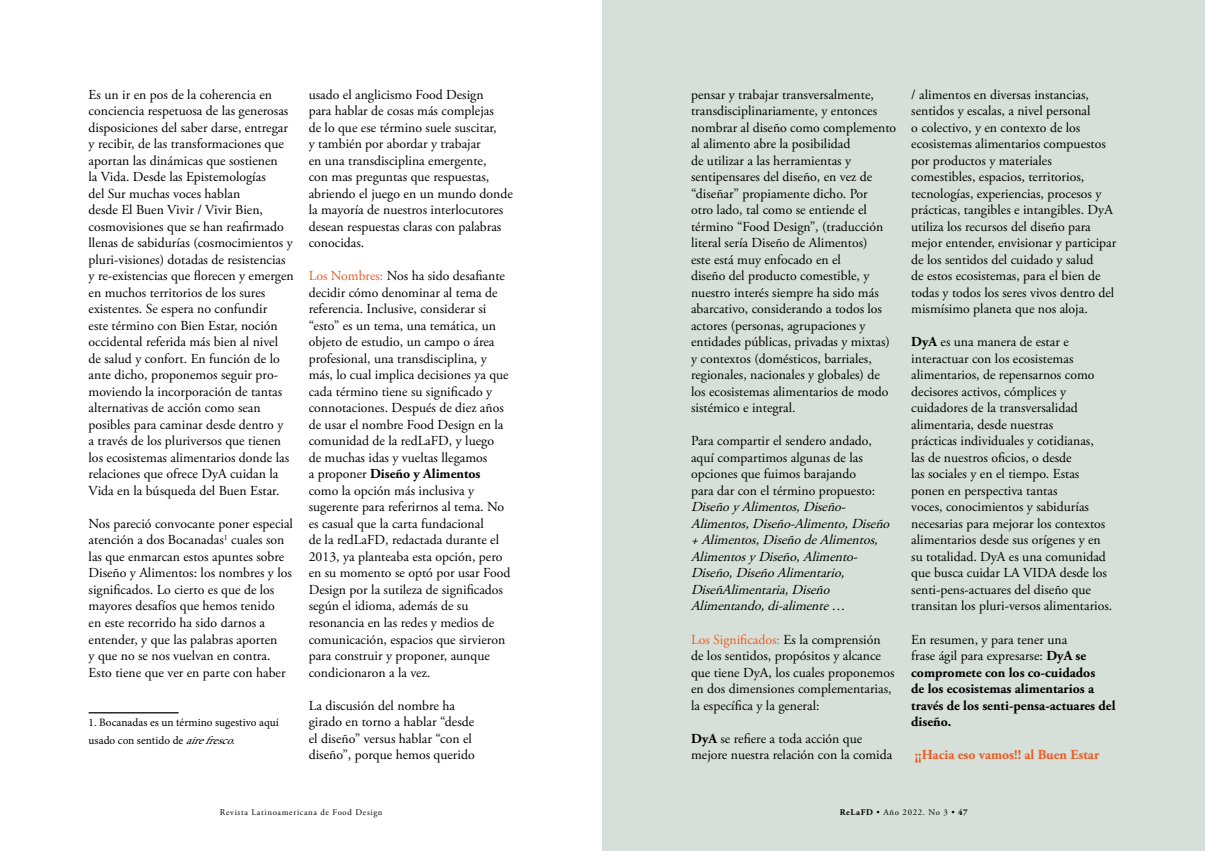
<style>
.page{position:relative;width:1205px;height:851px;background:#fff}
.page>*{position:absolute;margin:0;border:0;box-sizing:border-box;transform-origin:0 0}
.t1{font:13.75px/16.5px "Adobe Garamond Pro";color:#000}
.t2{font:italic 13.75px/16.5px "Adobe Garamond Pro";color:#000}
.t3{font:700 13.75px/16.5px "Adobe Garamond Pro";color:#000}
.t4{font:700 13.75px "Adobe Garamond Pro";color:#eb5b25}
.t5{font:11.25px/18px "Minion Pro";color:#000}
.t6{font:8.75px "Adobe Garamond Pro";letter-spacing:.075em;color:#000}
.s1{font-style:italic}
.s2{color:#eb5b25}
.s3{font-weight:700}
.s4{font-weight:400}
</style>
<div class="page">
<hr style="left:89px;top:712px;width:90px;height:1px;background:#000">
<div style="left:602px;top:0;width:603px;height:850px;background:#d7e0d8"></div>
<p class="t1" style="left:89px;top:86px;width:207px">Es un ir en pos de la coherencia en conciencia respetuosa de las generosas disposiciones del saber darse, entregar y recibir, de las transformaciones que aportan las dinámicas que sostienen<br>la Vida. Desde las Epistemologías<br>del Sur muchas voces hablan<br>desde El Buen Vivir / Vivir Bien, cosmovisiones que se han reafirmado llenas de sabidurías (cosmocimientos y pluri-visiones) dotadas de resistencias y re-existencias que florecen y emergen en muchos territorios de los sures existentes. Se espera no confundir<br>este término con Bien Estar, noción occidental referida más bien al nivel de salud y confort. En función de lo ante dicho, proponemos seguir pro&shy;moviendo la incorporación de tantas alternativas de acción como sean posibles para caminar desde dentro y<br>a través de los pluriversos que tienen los ecosistemas alimentarios donde las relaciones que ofrece DyA cuidan la Vida en la búsqueda del Buen Estar.</p>
<p class="t1" style="left:89px;top:515px;width:206px">Nos pareció convocante poner especial atención a dos Bocanadas<sup>1</sup> cuales son las que enmarcan estos apuntes sobre Diseño y Alimentos: los nombres y los significados. Lo cierto es que de los mayores desafíos que hemos tenido<br>en este recorrido ha sido darnos a entender, y que las palabras aporten<br>y que no se nos vuelvan en contra.<br>Esto tiene que ver en parte con haber</p>
<p class="t5" style="left:89px;top:713px;width:192px">1. Bocanadas es un término sugestivo aquí usado con sentido de <span class="s1">airefresco.</span></p>
<p class="t1" style="left:309px;top:86px;width:206px">usado el anglicismo Food Design<br>para hablar de cosas más complejas<br>de lo que ese término suele suscitar,<br>y también por abordar y trabajar<br>en una transdisciplina emergente,<br>con mas preguntas que respuestas, abriendo el juego en un mundo donde la mayoría de nuestros interlocutores desean respuestas claras con palabras conocidas.</p>
<p class="t1" style="left:309px;top:268px;width:203px"><span class="s2">Los Nombres:</span> Nos ha sido desafiante decidir cómo denominar al tema de referencia. Inclusive, considerar si “esto” es un tema, una temática, un objeto de estudio, un campo o área profesional, una transdisciplina, y más, lo cual implica decisiones ya que cada término tiene su significado y connotaciones. Después de diez años de usar el nombre Food Design en la comunidad de la redLaFD, y luego<br>de muchas idas y vueltas llegamos<br>a proponer <span class="s3">Diseño y Alimentos </span>como la opción más inclusiva y sugerente para referirnos al tema. No es casual que la carta fundacional<br>de la redLaFD, redactada durante el 2013, ya planteaba esta opción, pero en su momento se optó por usar Food Design por la sutileza de significados según el idioma, además de su resonancia en las redes y medios de comunicación, espacios que sirvieron para construir y proponer, aunque condicionaron a la vez.</p>
<p class="t1" style="left:309px;top:697px;width:167px">La discusión del nombre ha girado en torno a hablar “desde el diseño” versus hablar “con el diseño”, porque hemos querido</p>
<p class="t1" style="left:691px;top:86px;width:207px">pensar y trabajar transversalmente, transdisciplinariamente, y entonces nombrar al diseño como complemento al alimento abre la posibilidad<br>de utilizar a las herramientas y sentipensares del diseño, en vez de “diseñar” propiamente dicho. Por<br>otro lado, tal como se entiende el término “Food Design”, (traducción literal sería Diseño de Alimentos)<br>este está muy enfocado en el<br>diseño del producto comestible, y nuestro interés siempre ha sido más abarcativo, considerando a todos los actores (personas, agrupaciones y entidades públicas, privadas y mixtas) y contextos (domésticos, barriales, regionales, nacionales y globales) de los ecosistemas alimentarios de modo sistémico e integral.</p>
<p class="t1" style="left:691px;top:433px;width:186px">Para compartir el sendero andado, aquí compartimos algunas de las opciones que fuimos barajando para dar con el término propuesto:</p>
<p class="t2" style="left:691px;top:499px;width:204px">DiseñoyAlimentos,Diseño-<br>Alimentos,Diseño-Alimento,Diseño +Alimentos,DiseñodeAlimentos,<br>AlimentosyDiseño,Alimento-<br>Diseño,DiseñoAlimentario,<br>DiseñAlimentaria,Diseño<br>Alimentando,di-alimente…</p>
<p class="t1" style="left:691px;top:631px;width:205px"><span class="s2">Los Significados:</span> Es la comprensión de los sentidos, propósitos y alcance que tiene DyA, los cuales proponemos en dos dimensiones complementarias, la específica y la general:</p>
<p class="t1" style="left:691px;top:730px;width:203px"><span class="s3">DyA</span> se refiere a toda acción que mejore nuestra relación con la comida</p>
<p class="t1" style="left:911px;top:86px;width:207px">/ alimentos en diversas instancias, sentidos y escalas, a nivel personal<br>o colectivo, y en contexto de los ecosistemas alimentarios compuestos por productos y materiales comestibles, espacios, territorios, tecnologías, experiencias, procesos y prácticas, tangibles e intangibles. DyA utiliza los recursos del diseño para mejor entender, envisionar y participar de los sentidos del cuidado y salud<br>de estos ecosistemas, para el bien de todas y todos los seres vivos dentro del mismísimo planeta que nos aloja.</p>
<p class="t1" style="left:911px;top:334px;width:203px"><span class="s3">DyA</span> es una manera de estar e interactuar con los ecosistemas alimentarios, de repensarnos como decisores activos, cómplices y cuidadores de la transversalidad alimentaria, desde nuestras<br>prácticas individuales y cotidianas,<br>las de nuestros oficios, o desde<br>las sociales y en el tiempo. Estas ponen en perspectiva tantas<br>voces, conocimientos y sabidurías necesarias para mejorar los contextos alimentarios desde sus orígenes y en su totalidad. DyA es una comunidad que busca cuidar LA VIDA desde los senti-pens-actuares del diseño que transitan los pluri-versos alimentarios.</p>
<p class="t3" style="left:911px;top:631px;width:206px"><span class="s4">En resumen, y para tener una<br>frase ágil para expresarse:</span> DyA se compromete con los co-cuidados<br>de los ecosistemas alimentarios a través de los senti-pensa-actuares del diseño.</p>
<p class="t4" style="left:914px;top:746px;width:186px">¡¡Hacia eso vamos!! al Buen Estar</p>
<p class="t6" style="left:220px;top:807px;width:164px">Revista Latinoamericana de Food Design</p>
<p class="t6" style="left:840px;top:807px;width:130px"><span class="s3">ReLaFD</span> • Año 2022. No 3 • <span class="s3">47</span></p>
</div>
